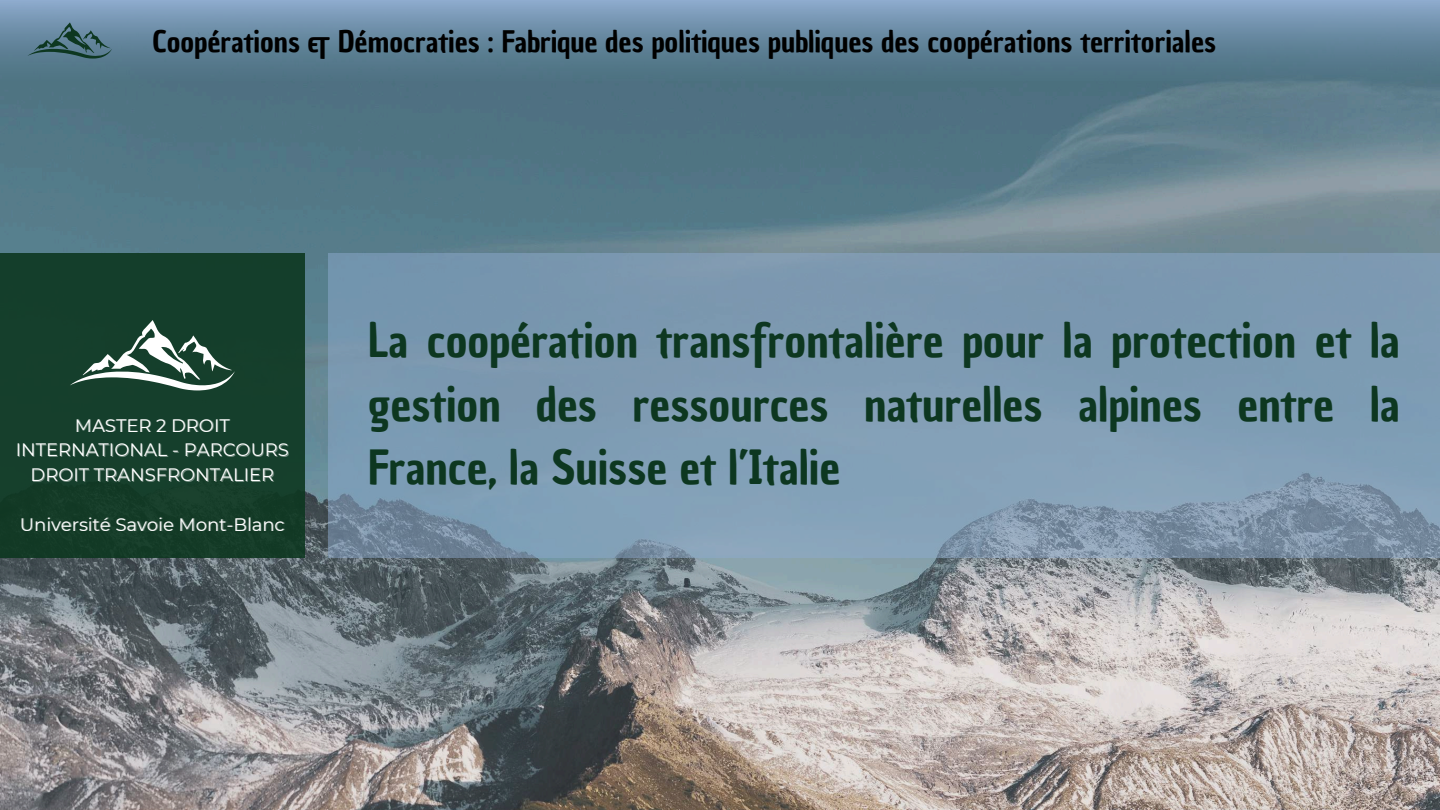
<style>
.page{position:relative;width:1440px;height:810px;background:#fff}
.page>*{position:absolute;margin:0;border:0;box-sizing:border-box;transform-origin:0 0}
.t1{font:46px/63.8px "Chau Philomene One";color:#0d3720;text-align:justify}
.t2{font:29px "Chau Philomene One";color:#000}
.t3{font:18px/24.8px "Montserrat";color:#fff;text-align:center}
</style>
<div class="page">
<img style="left:0;top:81px;width:1440px;height:729px">
<div style="left:0;top:0;width:1440px;height:81px;background:linear-gradient(to bottom,#88a6c7,#476b7a)"></div>
<svg style="left:27px;top:22px;width:85px;height:36px;background:#527583"></svg>
<svg style="left:328px;top:253px;width:1112px;height:304px;background:#7d9ab1"></svg>
<div style="left:0;top:253px;width:305px;height:304px;background:#153f2b"></div>
<svg style="left:70px;top:320px;width:165px;height:70px"></svg>
<p class="t2" style="left:152px;top:22px;width:1065px">Coopérations &amp; Démocraties : Fabrique des politiques publiques des coopérations territoriales</p>
<p class="t3" style="left:16px;top:413px;width:275px">MASTER 2 DROIT<br>INTERNATIONAL - PARCOURS<br>DROIT TRANSFRONTALIER</p>
<p class="t3" style="left:20px;top:512px;width:266px">Université Savoie Mont-Blanc</p>
<p class="t1" style="left:368px;top:309px;width:1033px">La coopération transfrontalière pour la protection et la gestion des ressources naturelles alpines entre la France, la Suisse et l’Italie</p>
</div>
